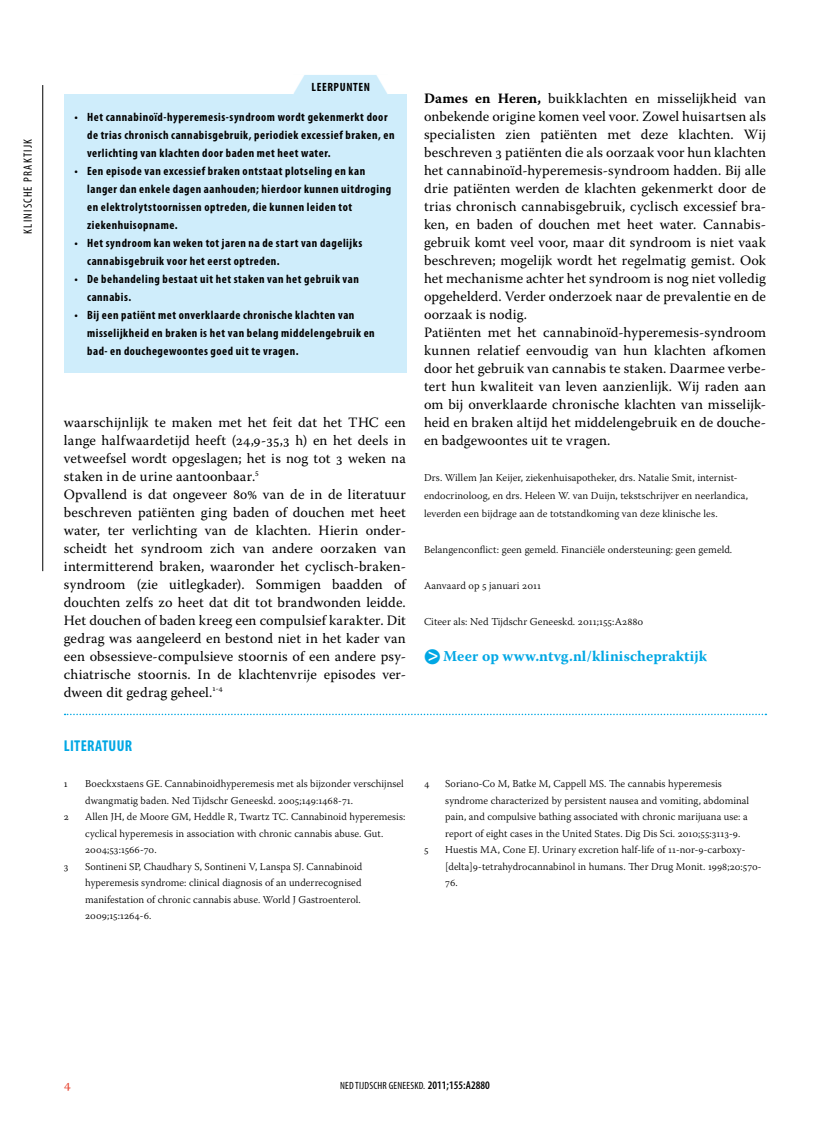
<style>
.page{position:relative;width:830px;height:1127px;background:#fff}
.page>*{position:absolute;margin:0;border:0;box-sizing:border-box;transform-origin:0 0}
.t1{font:700 condensed 15.75px "Myriad Pro";letter-spacing:.02em;color:#00a7e4}
.t2{font:700 15px "Warnock Pro";letter-spacing:.005em;color:#00a7e4}
.t3{font:14.25px/18px "Warnock Pro";letter-spacing:.01em;color:#000}
.t4{font:13.5px "Warnock Pro";color:#e6402c}
.t5{font:700 condensed 12px/18px "Myriad Pro";letter-spacing:.045em;color:#000}
.t6{font:condensed 12px "Myriad Pro";letter-spacing:.1em;color:#000}
.t7{font:300 10.5px/16.5px "Warnock Pro";letter-spacing:.005em;color:#000}
.t8{font:condensed 10.5px "Myriad Pro";letter-spacing:.02em;color:#000}
.s1{color:#fff}
.s2{font-weight:700}
.s3{font-family:"Myriad Pro";font-stretch:condensed;font-size:18px;color:#fff}
.s4{font-weight:600;font-size:11.55px}
</style>
<div class="page">
<hr style="left:42px;top:85px;width:1px;height:486px;background:#000">
<div style="left:64px;top:94px;width:342px;height:279px;background:#cfedfb"></div>
<div style="left:293px;top:75px;width:94px;height:21px;background:#cfedfb"></div>
<svg style="left:65px;top:714px;width:701px;height:1px"></svg>
<svg style="left:387px;top:75px;width:1px;height:19px"></svg>
<p class="t6" style="left:21px;top:234px;width:96px;rotate:-90deg">KLINISCHE PRAKTIJK</p>
<p class="t5" style="left:280px;top:78px;width:91px"><span class="s1">▼</span> Leerpunten</p>
<p class="t5" style="left:87px;top:108px;width:309px;text-indent:-13px">• Het cannabinoïd-hyperemesis-syndroom wordt gekenmerkt door de trias chronisch cannabisgebruik, periodiek excessief braken, en verlichting van klachten door baden met heet water.</p>
<p class="t5" style="left:87px;top:162px;width:305px;text-indent:-13px">• Een episode van excessief braken ontstaat plotseling en kan langer dan enkele dagen aanhouden; hierdoor kunnen uitdroging en elektrolytstoornissen optreden, die kunnen leiden tot ziekenhuisopname.</p>
<p class="t5" style="left:87px;top:234px;width:276px;text-indent:-13px">• Het syndroom kan weken tot jaren na de start van dagelijks cannabisgebruik voor het eerst optreden.</p>
<p class="t5" style="left:87px;top:270px;width:273px;text-indent:-13px">• De behandeling bestaat uit het staken van het gebruik van cannabis.</p>
<p class="t5" style="left:87px;top:306px;width:289px;text-indent:-13px">• Bij een patiënt met onverklaarde chronische klachten van misselijkheid en braken is het van belang middelengebruik en bad- en douchegewoontes goed uit te vragen.</p>
<p class="t3" style="left:64px;top:413px;width:343px">waarschijnlijk te maken met het feit dat het THC een lange halfwaardetijd heeft (24,9-35,3 h) en het deels in vetweefsel wordt opgeslagen; het is nog tot 3 weken na staken in de urine aantoonbaar.<sup>5<br></sup>Opvallend is dat ongeveer 80% van de in de literatuur beschreven patiënten ging baden of douchen met heet water, ter verlichting van de klachten. Hierin onder&shy;scheidt het syndroom zich van andere oorzaken van intermitterend braken, waaronder het cyclisch-braken&shy;syndroom (zie uitlegkader). Sommigen baadden of douchten zelfs zo heet dat dit tot brandwonden leidde.<br>Het douchen of baden kreeg een compulsief karakter. Dit gedrag was aangeleerd en bestond niet in het kader van een obsessieve-compulsieve stoornis of een andere psy&shy;chiatrische stoornis. In de klachtenvrije episodes ver&shy;dween dit gedrag geheel.<sup>1-4</sup></p>
<p class="t1" style="left:64px;top:736px;width:70px">Literatuur</p>
<p class="t7" style="left:64px;top:775px;width:5px">1</p>
<p class="t7" style="left:85px;top:775px;width:320px">Boeckxstaens GE. Cannabinoidhyperemesis met als bijzonder verschijnsel dwangmatig baden. Ned Tijdschr Geneeskd. 2005;149:1468-71.</p>
<p class="t7" style="left:64px;top:808px;width:6px">2</p>
<p class="t7" style="left:85px;top:808px;width:322px">Allen JH, de Moore GM, Heddle R, Twartz TC. Cannabinoid hyperemesis: cyclical hyperemesis in association with chronic cannabis abuse. Gut.<br>2004;53:1566-70.</p>
<p class="t7" style="left:64px;top:858px;width:6px">3</p>
<p class="t7" style="left:85px;top:858px;width:278px">Sontineni SP, Chaudhary S, Sontineni V, Lanspa SJ. Cannabinoid hyperemesis syndrome: clinical diagnosis of an underrecognised manifestation of chronic cannabis abuse. World J Gastroenterol.<br>2009;15:1264-6.</p>
<p class="t3" style="left:424px;top:89px;width:343px"><span class="s2">Dames en Heren,</span> buikklachten en misselijkheid van onbekende origine komen veel voor. Zowel huisartsen als specialisten zien patiënten met deze klachten. Wij beschreven 3 patiënten die als oorzaak voor hun klachten het cannabinoïd-hyperemesis-syndroom hadden. Bij alle drie patiënten werden de klachten gekenmerkt door de trias chronisch cannabisgebruik, cyclisch excessief bra&shy;ken, en baden of douchen met heet water. Cannabis&shy;gebruik komt veel voor, maar dit syndroom is niet vaak beschreven; mogelijk wordt het regelmatig gemist. Ook het mechanisme achter het syndroom is nog niet volledig opgehelderd. Verder onderzoek naar de prevalentie en de oorzaak is nodig.<br>Patiënten met het cannabinoïd-hyperemesis-syndroom kunnen relatief eenvoudig van hun klachten afkomen door het gebruik van cannabis te staken. Daarmee verbe&shy;tert hun kwaliteit van leven aanzienlijk. Wij raden aan om bij onverklaarde chronische klachten van misselijk&shy;heid en braken altijd het middelengebruik en de douche&shy;en badgewoontes uit te vragen.</p>
<p class="t7" style="left:424px;top:468px;width:325px;line-height:18px">Drs. Willem Jan Keijer, ziekenhuisapotheker, drs. Natalie Smit, internist&shy;endocrinoloog, en drs. Heleen W. van Duijn, tekstschrijver en neerlandica, leverden een bijdrage aan de totstandkoming van deze klinische les.</p>
<p class="t7" style="left:424px;top:541px;width:309px">Belangenconflict: geen gemeld. Financiële ondersteuning: geen gemeld.</p>
<p class="t7" style="left:424px;top:577px;width:118px">Aanvaard op 5 januari 2011</p>
<p class="t7" style="left:424px;top:613px;width:221px">Citeer als: Ned Tijdschr Geneeskd. 2011;155:A2880</p>
<p class="t2" style="left:424px;top:647px;width:284px">●<span class="s3">&gt;</span> Meer op www.ntvg.nl/klinischepraktijk</p>
<p class="t7" style="left:424px;top:775px;width:7px">4</p>
<p class="t7" style="left:445px;top:775px;width:305px">Soriano-Co M, Batke M, Cappell MS. The cannabis hyperemesis syndrome characterized by persistent nausea and vomiting, abdominal pain, and compulsive bathing associated with chronic marijuana use: a report of eight cases in the United States. Dig Dis Sci. 2010;55:3113-9.</p>
<p class="t7" style="left:424px;top:841px;width:6px">5</p>
<p class="t7" style="left:445px;top:841px;width:318px">Huestis MA, Cone EJ. Urinary excretion half-life of 11-nor-9-carboxy-[delta]9-tetrahydrocannabinol in humans. Ther Drug Monit. 1998;20:570-<br>76.</p>
<p class="t4" style="left:64px;top:1076px;width:9px">4</p>
<p class="t8" style="left:340px;top:1079px;width:151px">NED TIJDSCHR GENEESKD. <span class="s4">2011;155:A2880</span></p>
</div>
